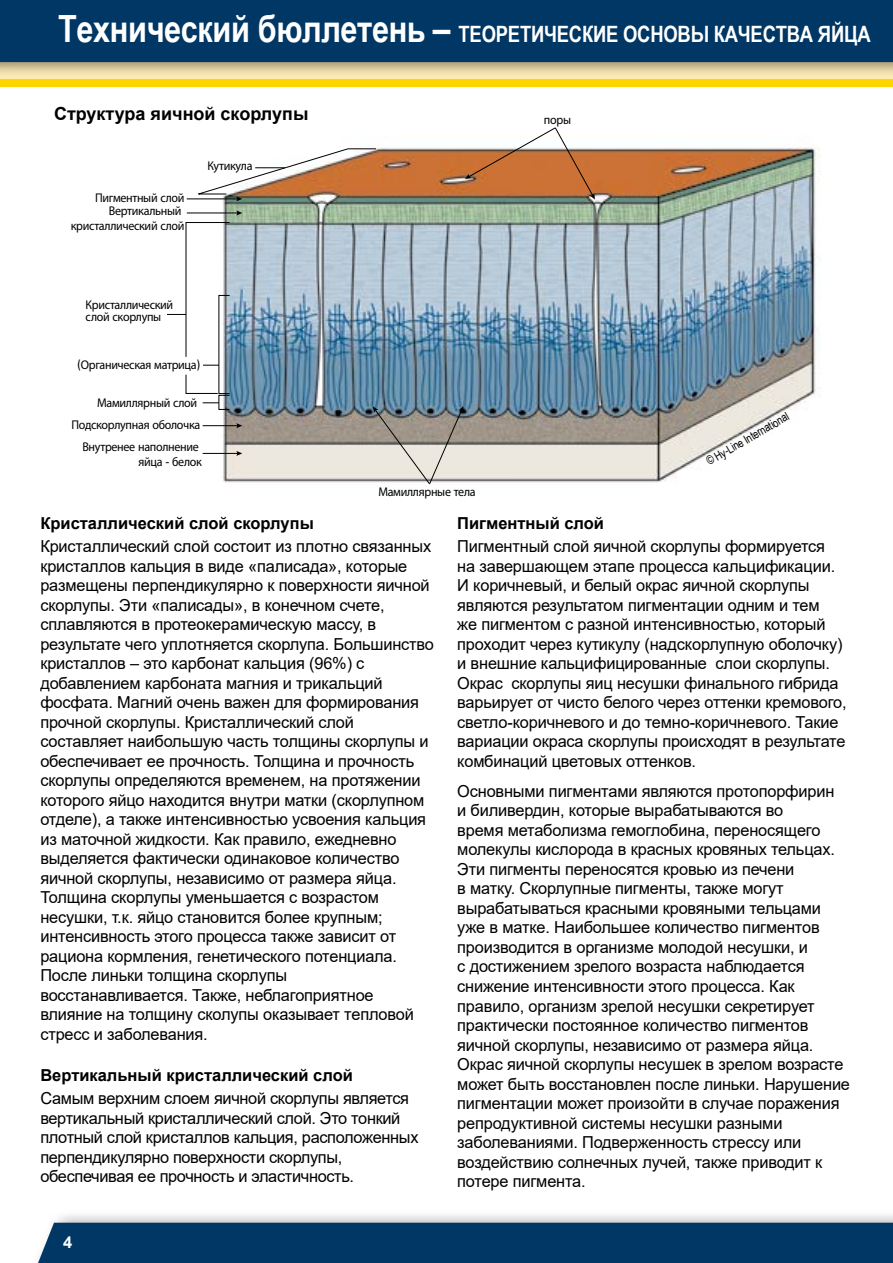
<style>
.page{position:relative;width:893px;height:1263px;background:#fff}
.page>*{position:absolute;margin:0;border:0;box-sizing:border-box;transform-origin:0 0}
.t1{font:700 22.5px "Arial Narrow";letter-spacing:-.01em;color:#fff}
.t2{font:700 18px "Arial";color:#000}
.t3{font:16.5px/19.5px "Arial";letter-spacing:-.01em;color:#000}
.t4{font:700 16.5px "Arial";color:#000}
.t5{font:700 16.5px "Arial";color:#fff}
.t6{font:12.75px/15.1px "Myriad Pro";letter-spacing:-.025em;color:#000;text-align:right;scale:.95 1}
.t7{font:12px "Arial Narrow";color:#000;scale:.95 1}
.s1{font-size:37.5px}
.s2{font-size:39px}
.s3{font-family:"Univers LT Std"}
</style>
<div class="page">
<div style="left:28px;top:1209px;width:865px;height:54px;background:#000;opacity:.4"></div>
<div style="left:33px;top:1223px;width:860px;height:40px;background:#003764"></div>
<div style="left:0;top:0;width:893px;height:84px;background:#fdebb6"></div>
<div style="left:0;top:79px;width:893px;height:8px;background:#fdd600"></div>
<div style="left:0;top:0;width:893px;height:77px;background:#000;opacity:.4"></div>
<div style="left:0;top:0;width:893px;height:62px;background:#003764"></div>
<img style="left:198px;top:142px;width:623px;height:341px">
<svg style="left:465px;top:127px;width:130px;height:73px"></svg>
<hr style="left:203px;top:453px;width:35px;height:1px;background:#000">
<svg style="left:236px;top:451px;width:6px;height:5px"></svg>
<hr style="left:187px;top:213px;width:51px;height:1px;background:#000">
<svg style="left:236px;top:210px;width:6px;height:5px"></svg>
<hr style="left:187px;top:198px;width:51px;height:1px;background:#000">
<hr style="left:203px;top:425px;width:35px;height:1px;background:#000">
<svg style="left:236px;top:423px;width:6px;height:5px"></svg>
<svg style="left:193px;top:148px;width:184px;height:53px"></svg>
<svg style="left:167px;top:222px;width:63px;height:188px"></svg>
<hr style="left:255px;top:167px;width:30px;height:1px;background:#000">
<svg style="left:373px;top:406px;width:90px;height:79px;background:#b4b1ab"></svg>
<h1 class="t1" style="left:58px;top:17px;width:814px"><span class="s1">Технический бюллетень</span> <span class="s2">–</span> ТЕОРЕТИЧЕСКИЕ ОСНОВЫ КАЧЕСТВА ЯЙЦА</h1>
<p class="t2" style="left:54px;top:101px;width:256px">Структура яичной скорлупы</p>
<p class="t6" style="left:95px;top:189px;width:96px">Пигментный слой</p>
<p class="t6" style="left:71px;top:203px;width:121px">Вертикальный кристаллический слой</p>
<p class="t6" style="left:208px;top:158px;width:49px">Кутикула</p>
<p class="t6" style="left:86px;top:298px;width:94px;line-height:12.8px;text-align:left">Кристаллический слой скорлупы</p>
<p class="t6" style="left:77px;top:357px;width:131px"><span class="s3">(</span>Органическая матрица<span class="s3">)</span></p>
<p class="t6" style="left:97px;top:395px;width:107px">Мамиллярный слой</p>
<p class="t6" style="left:71px;top:417px;width:137px">Подскорлупная оболочка</p>
<p class="t6" style="left:82px;top:439px;width:127px">Внутренее наполнение яйца <span class="s3">-</span> белок</p>
<p class="t6" style="left:544px;top:112px;width:30px">поры</p>
<p class="t6" style="left:378px;top:484px;width:104px">Мамиллярные тела</p>
<p class="t7" style="left:703px;top:454px;width:100px;rotate:-30deg">© Hy-Line International</p>
<p class="t4" style="left:40px;top:511px;width:275px">Кристаллический слой скорлупы</p>
<p class="t3" style="left:40px;top:536px;width:395px">Кристаллический слой состоит из плотно связанных кристаллов кальция в виде «палисада», которые размещены перпендикулярно к поверхности яичной скорлупы. Эти «палисады», в конечном счете, сплавляются в протеокерамическую массу, в результате чего уплотняется скорлупа. Большинство кристаллов – это карбонат кальция (96%) с добавлением карбоната магния и трикальций фосфата. Магний очень важен для формирования прочной скорлупы. Кристаллический слой составляет наибольшую часть толщины скорлупы и обеспечивает ее прочность. Толщина и прочность скорлупы определяются временем, на протяжении которого яйцо находится внутри матки (скорлупном отделе), а также интенсивностью усвоения кальция из маточной жидкости. Как правило, ежедневно выделяется фактически одинаковое количество яичной скорлупы, независимо от размера яйца.<br>Толщина скорлупы уменьшается с возрастом несушки, т.к. яйцо становится более крупным; интенсивность этого процесса также зависит от рациона кормления, генетического потенциала.<br>После линьки толщина скорлупы восстанавливается. Также, неблагоприятное влияние на толщину сколупы оказывает тепловой стресс и заболевания.</p>
<p class="t4" style="left:40px;top:1063px;width:314px">Вертикальный кристаллический слой</p>
<p class="t3" style="left:40px;top:1088px;width:380px">Самым верхним слоем яичной скорлупы является вертикальный кристаллический слой. Это тонкий плотный слой кристаллов кальция, расположенных перпендикулярно поверхности скорлупы, обеспечивая ее прочность и эластичность.</p>
<p class="t5" style="left:63px;top:1230px;width:11px">4</p>
<p class="t4" style="left:457px;top:511px;width:148px">Пигментный слой</p>
<p class="t3" style="left:457px;top:536px;width:391px">Пигментный слой яичной скорлупы формируется на завершающем этапе процесса кальцификации.<br>И коричневый, и белый окрас яичной скорлупы являются результатом пигментации одним и тем<br>же пигментом с разной интенсивностью, который проходит через кутикулу (надскорлупную оболочку) и внешние кальцифицированные слои скорлупы.<br>Окрас скорлупы яиц несушки финального гибрида варьирует от чисто белого через оттенки кремового, светло-коричневого и до темно-коричневого. Такие вариации окраса скорлупы происходят в результате комбинаций цветовых оттенков.</p>
<p class="t3" style="left:457px;top:781px;width:394px">Основными пигментами являются протопорфирин<br>и биливердин, которые вырабатываются во<br>время метаболизма гемоглобина, переносящего молекулы кислорода в красных кровяных тельцах.<br>Эти пигменты переносятся кровью из печени<br>в матку. Скорлупные пигменты, также могут вырабатываться красными кровяными тельцами уже в матке. Наибольшее количество пигментов производится в организме молодой несушки, и<br>с достижением зрелого возраста наблюдается снижение интенсивности этого процесса. Как правило, организм зрелой несушки секретирует практически постоянное количество пигментов яичной скорлупы, независимо от размера яйца.<br>Окрас яичной скорлупы несушек в зрелом возрасте может быть восстановлен после линьки. Нарушение пигментации может произойти в случае поражения репродуктивной системы несушки разными заболеваниями. Подверженность стрессу или воздействию солнечных лучей, также приводит к потере пигмента.</p>
</div>
